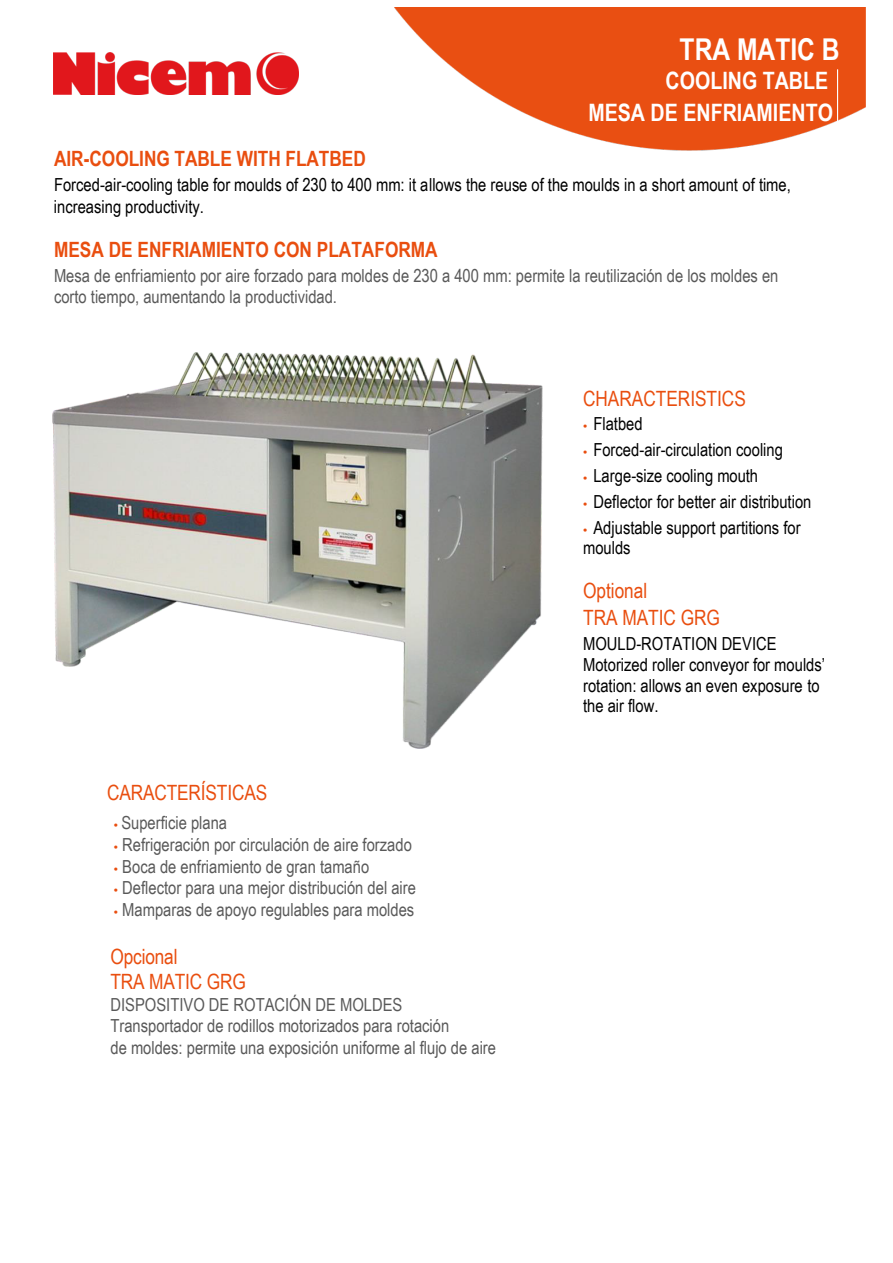
<style>
.page{position:relative;width:893px;height:1263px;background:#fff}
.page>*{position:absolute;margin:0;border:0;box-sizing:border-box;transform-origin:0 0}
.t1{font:700 30px "Arial Narrow";color:#fff}
.t2{font:700 24px/32.2px "Arial Narrow";color:#fff;text-align:right}
.t3{font:21px/27.8px "Arial Narrow";letter-spacing:-.005em;color:#e94e0f}
.t4{font:700 21px "Arial Narrow";color:#e94e0f}
.t5{font:18px/21.6px "Arial Narrow";color:#595959}
.t6{font:18px/20.7px "Arial Narrow";color:#000}
.s1{font-family:"Myriad Pro";font-size:15px;color:#e94e0f}
</style>
<div class="page">
<img style="left:53px;top:52px;width:246px;height:43px">
<img style="left:394px;top:7px;width:472px;height:144px">
<div style="left:408px;top:32px;width:442px;height:46px;background:#e94f12"></div>
<img style="left:401px;top:67px;width:438px;height:55px">
<hr style="left:837px;top:69px;width:1px;height:59px;background:#fff">
<img style="left:53px;top:352px;width:490px;height:397px">
<h1 class="t1" style="left:680px;top:27px;width:161px">TRA MATIC B</h1>
<h2 class="t2" style="left:588px;top:63px;width:246px">COOLING TABLE<br>MESA DE ENFRIAMIENTO</h2>
<p class="t4" style="left:54px;top:143px;width:313px">AIR-COOLING TABLE WITH FLATBED</p>
<p class="t6" style="left:54px;top:173px;width:738px;line-height:22.4px">Forced-air-cooling table for moulds of 230 to 400 mm: it allows the reuse of the moulds in a short amount of time, increasing productivity.</p>
<p class="t4" style="left:54px;top:234px;width:385px">MESA DE ENFRIAMIENTO CON PLATAFORMA</p>
<p class="t5" style="left:54px;top:264px;width:726px">Mesa de enfriamiento por aire forzado para moldes de 230 a 400 mm: permite la reutilización de los moldes en corto tiempo, aumentando la productividad.</p>
<p class="t3" style="left:107px;top:777px;width:162px">CARACTERÍSTICAS</p>
<p class="t5" style="left:114px;top:812px;width:115px"><span class="s1">•</span> Superficie plana</p>
<p class="t5" style="left:114px;top:833px;width:299px"><span class="s1">•</span> Refrigeración por circulación de aire forzado</p>
<p class="t5" style="left:114px;top:855px;width:257px"><span class="s1">•</span> Boca de enfriamiento de gran tamaño</p>
<p class="t5" style="left:114px;top:876px;width:304px"><span class="s1">•</span> Deflector para una mejor distribución del aire</p>
<p class="t5" style="left:114px;top:898px;width:302px"><span class="s1">•</span> Mamparas de apoyo regulables para moldes</p>
<p class="t3" style="left:110px;top:943px;width:137px;line-height:25.2px">Opcional<br>TRA MATIC GRG</p>
<p class="t5" style="left:110px;top:993px;width:387px">DISPOSITIVO DE ROTACIÓN DE MOLDES<br>Transportador de rodillos motorizados para rotación<br>de moldes: permite una exposición uniforme al flujo de aire</p>
<p class="t3" style="left:583px;top:384px;width:164px">CHARACTERISTICS</p>
<p class="t6" style="left:583px;top:413px;width:61px"><span class="s1">•</span> Flatbed</p>
<p class="t6" style="left:583px;top:439px;width:201px"><span class="s1">•</span> Forced-air-circulation cooling</p>
<p class="t6" style="left:583px;top:465px;width:177px"><span class="s1">•</span> Large-size cooling mouth</p>
<p class="t6" style="left:583px;top:490px;width:230px"><span class="s1">•</span> Deflector for better air distribution</p>
<p class="t6" style="left:583px;top:516px;width:219px"><span class="s1">•</span> Adjustable support partitions for moulds</p>
<p class="t3" style="left:583px;top:576px;width:138px">Optional<br>TRA MATIC GRG</p>
<p class="t6" style="left:583px;top:633px;width:244px">MOULD-ROTATION DEVICE<br>Motorized roller conveyor for moulds’ rotation: allows an even exposure to the air flow.</p>
</div>
